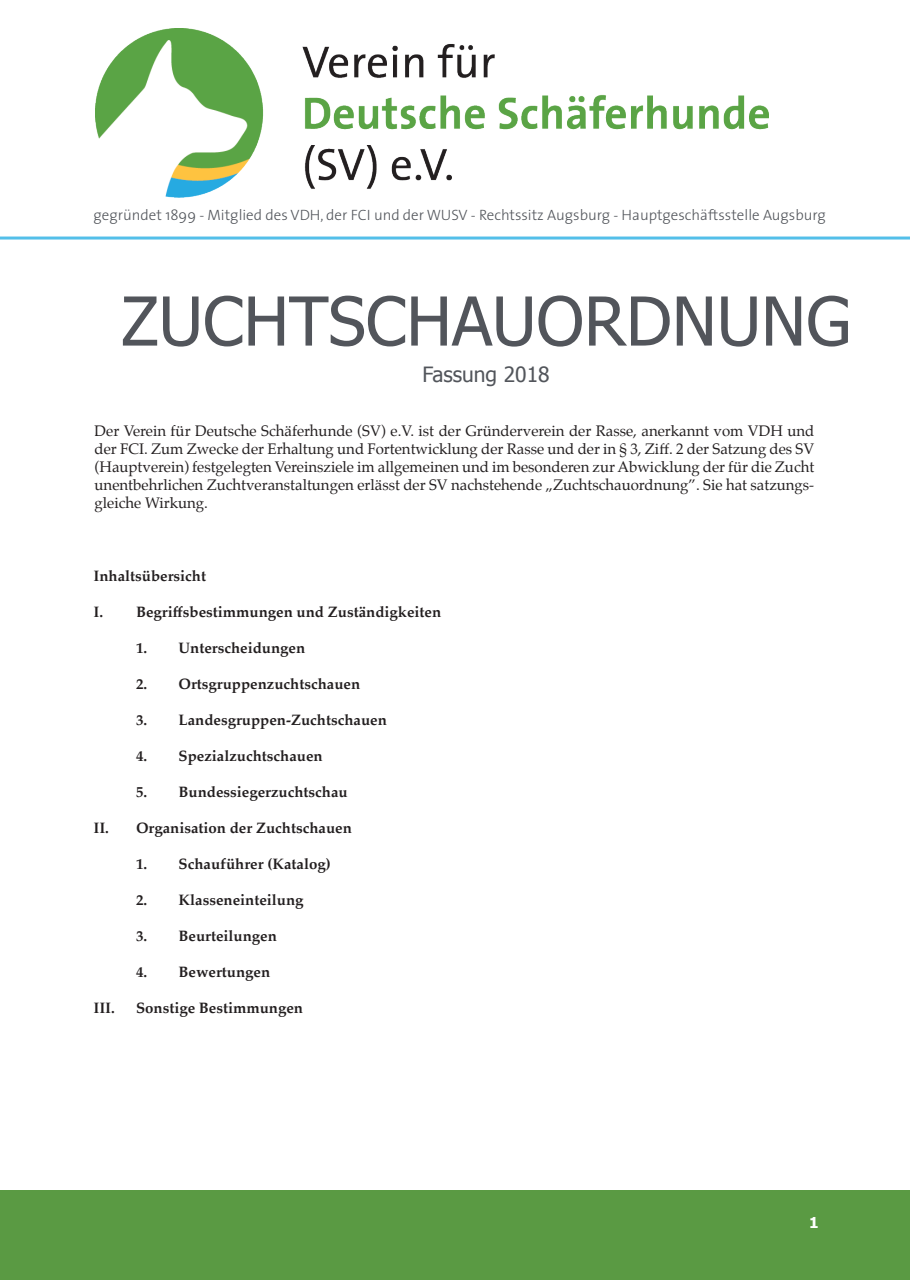
<style>
.page{position:relative;width:910px;height:1280px;background:#fff}
.page>*{position:absolute;margin:0;border:0;box-sizing:border-box;transform-origin:0 0}
.t1{font:67.5px "Tahoma";color:#52555b}
.t2{font:21px "Tahoma";color:#52555b}
.t3{font:15px/18px "Palatino";color:#231f20;text-align:justify}
.t4{font:700 15px "Palatino";color:#231f20}
.t5{font:300 15px "The Sans";color:#52555b}
.t6{font:700 15px "Tahoma";color:#fff}
</style>
<div class="page">
<div style="left:0;top:1191px;width:910px;height:89px;background:#5a9a43"></div>
<img style="left:95px;top:29px;width:673px;height:169px">
<hr style="left:0;top:237px;width:910px;height:3px;background:#53bfe9">
<p class="t5" style="left:94px;top:205px;width:734px">gegründet 1899 - Mitglied des VDH, der FCI und der WUSV - Rechtssitz Augsburg - Hauptgeschäftsstelle Augsburg</p>
<h1 class="t1" style="left:121px;top:276px;width:732px">ZUCHTSCHAUORDNUNG</h1>
<h2 class="t2" style="left:422px;top:360px;width:129px">Fassung 2018</h2>
<p class="t3" style="left:95px;top:421px;width:721px">Der Verein für Deutsche Schäferhunde (SV) e.V. ist der Gründerverein der Rasse, anerkannt vom VDH und der FCI. Zum Zwecke der Erhaltung und Fortentwicklung der Rasse und der in § 3, Ziff. 2 der Satzung des SV (Hauptverein) festgelegten Vereinsziele im allgemeinen und im besonderen zur Abwicklung der für die Zucht unentbehrlichen Zuchtveranstaltungen erlässt der SV nachstehende „Zuchtschauordnung”. Sie hat satzungs&shy;gleiche Wirkung.</p>
<p class="t4" style="left:94px;top:563px;width:114px">Inhaltsübersicht</p>
<p class="t4" style="left:94px;top:599px;width:349px">I. Begriffsbestimmungen und Zuständigkeiten</p>
<p class="t4" style="left:136px;top:635px;width:171px">1. Unterscheidungen</p>
<p class="t4" style="left:136px;top:671px;width:226px">2. Ortsgruppenzuchtschauen</p>
<p class="t4" style="left:136px;top:707px;width:252px">3. Landesgruppen-Zuchtschauen</p>
<p class="t4" style="left:136px;top:743px;width:188px">4. Spezialzuchtschauen</p>
<p class="t4" style="left:136px;top:779px;width:213px">5. Bundessiegerzuchtschau</p>
<p class="t4" style="left:94px;top:815px;width:260px">II. Organisation der Zuchtschauen</p>
<p class="t4" style="left:136px;top:851px;width:196px">1. Schauführer (Katalog)</p>
<p class="t4" style="left:136px;top:887px;width:169px">2. Klasseneinteilung</p>
<p class="t4" style="left:136px;top:923px;width:142px">3. Beurteilungen</p>
<p class="t4" style="left:136px;top:959px;width:136px">4. Bewertungen</p>
<p class="t4" style="left:94px;top:995px;width:23px">III.</p>
<p class="t4" style="left:136px;top:995px;width:169px">Sonstige Bestimmungen</p>
<p class="t6" style="left:809px;top:1212px;width:11px">1</p>
</div>
